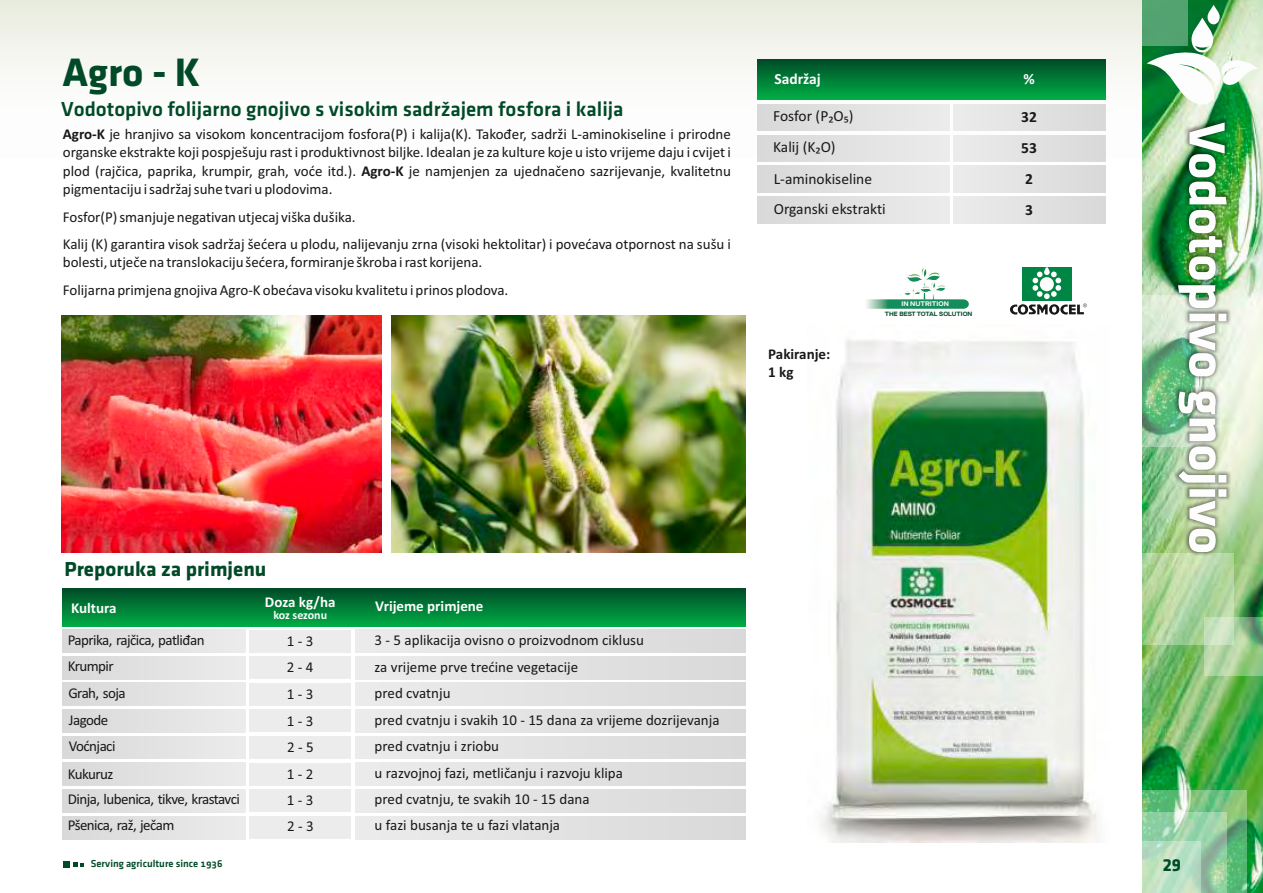
<style>
.page{position:relative;width:1263px;height:893px;background:#fff}
.page>*{position:absolute;margin:0;border:0;box-sizing:border-box;transform-origin:0 0}
.t1{font:700 52.8px "Klavika CH";color:#fdfdfd}
.t2{font:700 41.1px "Klavika CH";color:#004a27}
.t3{font:500 21px "Klavika CH";color:#004a27}
.t4{font:700 21px "Klavika CH";color:#004a27}
.t5{font:700 18px "Klavika CH";color:#004a27}
.t6{font:15.45px/31.3px "Calibri";color:#1a171a}
.t7{font:700 15.45px "Calibri";color:#fdfdfd}
.t8{font:700 15.45px/30.8px "Calibri";color:#1a171a}
.t9{font:15px/26.4px "Calibri";color:#1a171a;text-align:justify}
.t10{font:15px/26.8px "Calibri";letter-spacing:-.035em;color:#1a171a}
.t11{font:700 15px "Calibri";color:#fdfdfd}
.t12{font:700 15px/18.3px "Calibri";color:#1a171a}
.t13{font:700 12px "Calibri";letter-spacing:-.01em;color:#fdfdfd}
.t14{font:500 10.5px "Klavika CH";color:#004a27}
.t15{font:700 6.6px "Maison Neue Extended";color:#fdfdfd}
.t16{font:700 6.15px "Maison Neue Extended";color:#004a27}
.s1{font-weight:700}
</style>
<div class="page">
<div style="left:0;top:0;width:1263px;height:157px;background:linear-gradient(to bottom,#ebeee2,#fff)"></div>
<img style="left:1142px;top:275px;width:121px;height:618px">
<img style="left:1142px;top:0;width:121px;height:275px">
<div style="left:1142px;top:554px;width:91px;height:91px;background:#fdfdfd;opacity:.33"></div>
<div style="left:1204px;top:617px;width:59px;height:59px;background:#fdfdfd;opacity:.33"></div>
<div style="left:1142px;top:791px;width:105px;height:102px;background:#fdfdfd;opacity:.33"></div>
<div style="left:1142px;top:296px;width:57px;height:151px;background:#fdfdfd;opacity:.33"></div>
<div style="left:1142px;top:0;width:46px;height:46px;background:#53a370"></div>
<div style="left:1142px;top:841px;width:59px;height:52px;background:#fdfdfd;opacity:.33"></div>
<svg style="left:1146px;top:5px;width:113px;height:102px"></svg>
<img style="left:1174px;top:119px;width:56px;height:437px">
<img style="left:821px;top:339px;width:276px;height:504px">
<div style="left:63px;top:588px;width:683px;height:39px;background:linear-gradient(to bottom,#004b27,#00ad45)"></div>
<div style="left:63px;top:630px;width:182px;height:22px;background:#e2e2e3"></div>
<div style="left:63px;top:656px;width:182px;height:23px;background:#e2e2e3"></div>
<div style="left:63px;top:683px;width:182px;height:23px;background:#e2e2e3"></div>
<div style="left:250px;top:630px;width:101px;height:22px;background:#ececed"></div>
<div style="left:250px;top:656px;width:101px;height:23px;background:#ececed"></div>
<div style="left:250px;top:683px;width:101px;height:23px;background:#ececed"></div>
<div style="left:355px;top:630px;width:391px;height:22px;background:#e2e2e3"></div>
<div style="left:355px;top:656px;width:391px;height:23px;background:#e2e2e3"></div>
<div style="left:355px;top:683px;width:391px;height:23px;background:#e2e2e3"></div>
<div style="left:63px;top:709px;width:182px;height:23px;background:#e2e2e3"></div>
<div style="left:250px;top:709px;width:101px;height:23px;background:#ececed"></div>
<div style="left:355px;top:709px;width:391px;height:23px;background:#e2e2e3"></div>
<svg style="left:1010px;top:267px;width:77px;height:48px"></svg>
<svg style="left:866px;top:268px;width:103px;height:41px"></svg>
<div style="left:63px;top:736px;width:182px;height:23px;background:#e2e2e3"></div>
<div style="left:250px;top:736px;width:101px;height:23px;background:#ececed"></div>
<div style="left:355px;top:736px;width:391px;height:23px;background:#e2e2e3"></div>
<div style="left:63px;top:763px;width:182px;height:22px;background:#e2e2e3"></div>
<div style="left:250px;top:763px;width:101px;height:22px;background:#ececed"></div>
<div style="left:355px;top:763px;width:391px;height:22px;background:#e2e2e3"></div>
<div style="left:63px;top:789px;width:182px;height:23px;background:#e2e2e3"></div>
<div style="left:250px;top:789px;width:101px;height:23px;background:#ececed"></div>
<div style="left:355px;top:789px;width:391px;height:23px;background:#e2e2e3"></div>
<div style="left:63px;top:816px;width:182px;height:23px;background:#e2e2e3"></div>
<div style="left:250px;top:816px;width:101px;height:23px;background:#ececed"></div>
<div style="left:355px;top:816px;width:391px;height:23px;background:#e2e2e3"></div>
<img style="left:61px;top:316px;width:321px;height:236px">
<div style="left:953px;top:166px;width:152px;height:26px;background:#e2e2e3"></div>
<div style="left:758px;top:166px;width:191px;height:26px;background:#e2e2e3"></div>
<div style="left:953px;top:197px;width:152px;height:26px;background:#e2e2e3"></div>
<div style="left:758px;top:197px;width:191px;height:26px;background:#e2e2e3"></div>
<div style="left:953px;top:104px;width:152px;height:27px;background:#e2e2e3"></div>
<div style="left:953px;top:135px;width:152px;height:26px;background:#e2e2e3"></div>
<div style="left:758px;top:104px;width:191px;height:27px;background:#e2e2e3"></div>
<div style="left:758px;top:135px;width:191px;height:26px;background:#e2e2e3"></div>
<div style="left:757px;top:60px;width:348px;height:39px;background:linear-gradient(to bottom,#004d28,#00ac45)"></div>
<img style="left:392px;top:316px;width:354px;height:237px">
<svg style="left:64px;top:861px;width:20px;height:6px"></svg>
<h2 class="t2" style="left:62px;top:55px;width:139px">Agro - K</h2>
<h3 class="t3" style="left:61px;top:100px;width:564px">Vodotopivo folijarno gnojivo s visokim sadržajem fosfora i kalija</h3>
<p class="t9" style="left:63px;top:126px;width:670px;line-height:18.3px"><span class="s1">Agro-K</span> je hranjivo sa visokom koncentracijom fosfora(P) i kalija(K). Također, sadrži L-aminokiseline i prirodne organske ekstrakte koji pospješuju rast i produktivnost biljke. Idealan je za kulture koje u isto vrijeme daju i cvijet i plod (rajčica, paprika, krumpir, grah, voće itd.). <span class="s1">Agro-K</span> je namjenjen za ujednačeno sazrijevanje, kvalitetnu pigmentaciju i sadržaj suhe tvari u plodovima.</p>
<p class="t9" style="left:63px;top:204px;width:670px;line-height:27.5px">Fosfor(P) smanjuje negativan utjecaj viška dušika.<br>Kalij (K) garantira visok sadržaj šećera u plodu, nalijevanju zrna (visoki hektolitar) i povećava otpornost na sušu i</p>
<p class="t9" style="left:63px;top:250px;width:447px;line-height:27.5px">bolesti, utječe na translokaciju šećera, formiranje škroba i rast korijena.<br>Folijarna primjena gnojiva Agro-K obećava visoku kvalitetu i prinos plodova.</p>
<p class="t7" style="left:774px;top:72px;width:48px">Sadržaj</p>
<p class="t7" style="left:1023px;top:72px;width:13px">%</p>
<p class="t6" style="left:773px;top:102px;width:100px">Fosfor (P₂O₅)<br>Kalij (K₂O)<br>L-aminokiseline</p>
<p class="t6" style="left:774px;top:194px;width:114px">Organski ekstrakti</p>
<p class="t8" style="left:1021px;top:103px;width:17px">32<br>53<br>2<br>3</p>
<p class="t12" style="left:768px;top:346px;width:63px">Pakiranje:<br>1 kg</p>
<p class="t15" style="left:901px;top:300px;width:49px">IN NUTRITION</p>
<p class="t16" style="left:885px;top:310px;width:89px">THE BEST TOTAL SOLUTION</p>
<h3 class="t4" style="left:64px;top:560px;width:204px">Preporuka za primjenu</h3>
<p class="t11" style="left:71px;top:601px;width:47px">Kultura</p>
<p class="t11" style="left:265px;top:596px;width:72px">Doza kg/ha</p>
<p class="t11" style="left:375px;top:600px;width:110px">Vrijeme primjene</p>
<p class="t13" style="left:273px;top:610px;width:55px">koz sezonu</p>
<p class="t10" style="left:68px;top:628px;width:138px">Paprika, rajčica, patliđan<br>Krumpir<br>Grah, soja<br>Jagode<br>Voćnjaci<br>Kukuruz</p>
<p class="t10" style="left:68px;top:788px;width:174px;line-height:25.7px">Dinja, lubenica, tikve, krastavci<br>Pšenica, raž, ječam</p>
<p class="t14" style="left:91px;top:859px;width:109px">Serving agriculture since</p>
<p class="t9" style="left:287px;top:629px;width:28px">1 - 3<br>2 - 4<br>1 - 3<br>1 - 3</p>
<p class="t9" style="left:287px;top:735px;width:28px">2 - 5<br>1 - 2<br>1 - 3<br>2 - 3</p>
<p class="t9" style="left:375px;top:628px;width:346px;text-align:left">3 - 5 aplikacija ovisno o proizvodnom ciklusu<br>za vrijeme prve trećine vegetacije<br>pred cvatnju<br>pred cvatnju i svakih 10 - 15 dana za vrijeme dozrijevanja pred cvatnju i zriobu<br>u razvojnoj fazi, metličanju i razvoju klipa<br>pred cvatnju, te svakih 10 - 15 dana<br>u fazi busanja te u fazi vlatanja</p>
<h1 class="t1" style="left:1229px;top:122px;width:433px;rotate:90deg">Vodotopivo gnojivo</h1>
<p class="t5" style="left:1163px;top:857px;width:20px">29</p>
</div>
